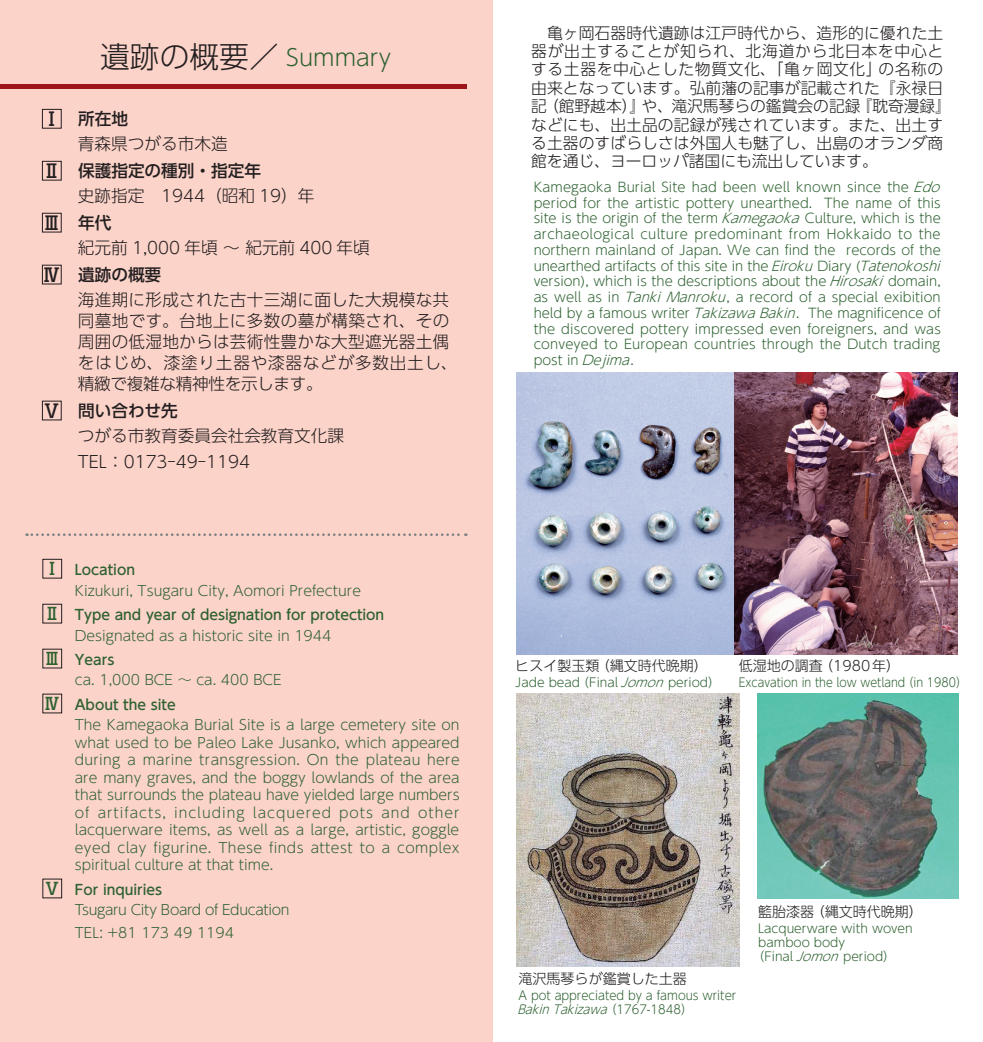
<style>
.page{position:relative;width:983px;height:1042px;background:#fff}
.page>*{position:absolute;margin:0;border:0;box-sizing:border-box;transform-origin:0 0}
.t1{font:300 22.75px "UD Shin Go Pro";color:#2d6130}
.t2{font:300 16.62px/24.7px "UD Shin Go Pro";letter-spacing:.015em;color:#231f20}
.t3{font:300 15.75px/18.4px "UD Shin Go Pro";letter-spacing:.005em;color:#231f20}
.t4{font:300 14px/17.5px "UD Shin Go Pro";color:#2d6130}
.t5{font:500 14px/20.7px "UD Shin Go Pro";color:#2d6130}
.t6{font:300 14px "UD Shin Go Pro";color:#231f20}
.t7{font:300 14px/20.7px "UD Shin Go Pro";letter-spacing:-.025em;color:#2d6130}
.t8{font:300 13.12px/15.8px "UD Shin Go Pro";letter-spacing:.01em;color:#2d6130}
.t9{font:300 12.25px "UD Shin Go Pro";color:#2d6130}
.t10{font:300 12.25px/14px "UD Shin Go Pro";color:#2d6130;scale:.94 1}
.t11{font:300 12.25px "UD Shin Go Pro";color:#2d6130;scale:.9 1}
.s1{font-size:29.75px;color:#231f20}
.s2{font-weight:500;font-size:18.38px}
.s3{font-weight:500}
.s4{font-weight:500;font-size:16.62px}
.s5{font-size:16.62px}
.s6{font-weight:300}
.s7{font-style:italic}
</style>
<div class="page">
<div style="left:0;top:0;width:492px;height:1042px;background:#fcd3c9"></div>
<div style="left:42px;top:109px;width:19px;height:19px;border:1px solid #231f20"></div>
<div style="left:42px;top:161px;width:19px;height:19px;border:1px solid #231f20"></div>
<div style="left:42px;top:213px;width:19px;height:19px;border:1px solid #231f20"></div>
<div style="left:42px;top:265px;width:19px;height:19px;border:1px solid #231f20"></div>
<div style="left:42px;top:401px;width:19px;height:19px;border:1px solid #231f20"></div>
<div style="left:0;top:84px;width:466px;height:5px;background:#9c1418"></div>
<img style="left:516px;top:372px;width:441px;height:283px">
<div style="left:43px;top:559px;width:19px;height:19px;border:1px solid #231f20"></div>
<div style="left:43px;top:604px;width:19px;height:19px;border:1px solid #231f20"></div>
<div style="left:43px;top:649px;width:19px;height:19px;border:1px solid #231f20"></div>
<div style="left:43px;top:694px;width:19px;height:19px;border:1px solid #231f20"></div>
<div style="left:43px;top:879px;width:19px;height:19px;border:1px solid #231f20"></div>
<svg style="left:27px;top:533px;width:439px;height:3px"></svg>
<img style="left:516px;top:694px;width:223px;height:272px">
<img style="left:757px;top:694px;width:200px;height:204px">
<h1 class="t1" style="left:100px;top:39px;width:292px"><span class="s1">遺跡の概要／</span> Summary</h1>
<p class="t2" style="left:43px;top:106px;width:186px"><span class="s2">Ⅰ</span><span class="s3">　所在地<br></span>　　青森県つがる市木造</p>
<p class="t2" style="left:43px;top:158px;width:273px"><span class="s2">Ⅱ</span><span class="s3">　保護指定の種別・指定年<br></span>　　史跡指定　1944（昭和 19）年</p>
<p class="t2" style="left:43px;top:210px;width:328px"><span class="s2">Ⅲ</span><span class="s3">　年代<br></span>　　紀元前 1,000 年頃 ～ 紀元前 400 年頃</p>
<p class="t2" style="left:43px;top:262px;width:408px"><span class="s2">Ⅳ</span><span class="s3">　遺跡の概要<br></span>　　海進期に形成された古十三湖に面した大規模な共</p>
<p class="t2" style="left:78px;top:309px;width:381px;line-height:21px">同墓地です。台地上に多数の墓が構築され、その周囲の低湿地からは芸術性豊かな大型遮光器土偶をはじめ、漆塗り土器や漆器などが多数出土し、精緻で複雑な精神性を示します。</p>
<p class="t2" style="left:43px;top:397px;width:303px;line-height:25.4px"><span class="s2">Ⅴ</span><span class="s3">　問い合わせ先<br></span>　　つがる市教育委員会社会教育文化課　　TEL：0173-49-1194</p>
<p class="t4" style="left:75px;top:559px;width:287px;line-height:20.7px;text-indent:-31px"><span class="s4">Ⅰ</span> <span class="s3">Location<br></span>Kizukuri, Tsugaru City, Aomori Prefecture</p>
<p class="t5" style="left:75px;top:604px;width:311px;text-indent:-31px"><span class="s5">Ⅱ</span> Type and year of designation for protection<br><span class="s6">Designated as a historic site in 1944</span></p>
<p class="t4" style="left:75px;top:648px;width:208px;line-height:20.7px;text-indent:-31px"><span class="s4">Ⅲ</span> <span class="s3">Years<br></span>ca. 1,000 BCE ～ ca. 400 BCE</p>
<p class="t4" style="left:75px;top:693px;width:386px;line-height:20.7px;text-indent:-31px"><span class="s4">Ⅳ</span> <span class="s3">About the site<br></span>The Kamegaoka Burial Site is a large cemetery site on</p>
<p class="t4" style="left:75px;top:733px;width:386px;text-align:justify">what used to be Paleo Lake Jusanko, which appeared during a marine transgression. On the plateau here are many graves, and the boggy lowlands of the area that surrounds the plateau have yielded large numbers of artifacts, including lacquered pots and other lacquerware items, as well as a large, artistic, goggle eyed clay figurine. These finds attest to a complex spiritual culture at that time.</p>
<p class="t7" style="left:75px;top:878px;width:216px;text-indent:-31px"><span class="s4">Ⅴ</span> <span class="s3">For inquiries<br></span>Tsugaru City Board of Education</p>
<p class="t4" style="left:75px;top:923px;width:160px">TEL: +81 173 49 1194</p>
<p class="t3" style="left:531px;top:23px;width:421px">　亀ヶ岡石器時代遺跡は江戸時代から、造形的に優れた土器が出土することが知られ、北海道から北日本を中心とする土器を中心とした物質文化、「亀ヶ岡文化」の名称の由来となっています。弘前藩の記事が記載された『永禄日記（館野越本）』や、滝沢馬琴らの鑑賞会の記録『耽奇漫録』などにも、出土品の記録が残されています。また、出土する土器のすばらしさは外国人も魅了し、出島のオランダ商館を通じ、ヨーロッパ諸国にも流出しています。</p>
<p class="t8" style="left:533px;top:178px;width:414px">Kamegaoka Burial Site had been well known since the <span class="s7">Edo </span>period for the artistic pottery unearthed. The name of this site is the origin of the term <span class="s7">Kamegaoka</span>Culture, which is the archaeological culture predominant from Hokkaido to the northern mainland of Japan. We can find the records of the unearthed artifacts of this site in the <span class="s7">Eiroku</span> Diary (<span class="s7">Tatenokoshi </span>version), which is the descriptions about the <span class="s7">Hirosaki</span>domain, as well as in <span class="s7">TankiManroku</span>, a record of a special exibition held by a famous writer <span class="s7">TakizawaBakin</span>. The magnificence of the discovered pottery impressed even foreigners, and was conveyed to European countries through the Dutch trading p o s t i n <span class="s7">Dejima</span>.</p>
<p class="t6" style="left:515px;top:654px;width:194px">ヒスイ製玉類（縄文時代晩期）</p>
<p class="t9" style="left:515px;top:672px;width:206px">Jade bead（Final <span class="s7">Jomon</span>period）</p>
<p class="t6" style="left:738px;top:654px;width:163px">低湿地の調査（1980年）</p>
<p class="t11" style="left:738px;top:672px;width:255px">Excavation in the low wetland（in 1980）</p>
<p class="t6" style="left:758px;top:901px;width:166px">籃胎漆器（縄文時代晩期）</p>
<p class="t9" style="left:758px;top:919px;width:156px">Lacquerware with woven</p>
<p class="t9" style="left:758px;top:933px;width:88px">bamboo body</p>
<p class="t9" style="left:751px;top:947px;width:145px">（Final <span class="s7">Jomon</span>period）</p>
<p class="t6" style="left:518px;top:967px;width:169px">滝沢馬琴らが鑑賞した土器</p>
<p class="t10" style="left:517px;top:988px;width:234px">A pot appreciated by a famous writer<br><span class="s7">BakinTakizawa</span>（ 1 7 6 7 - 1 8 4 8 ）</p>
</div>
